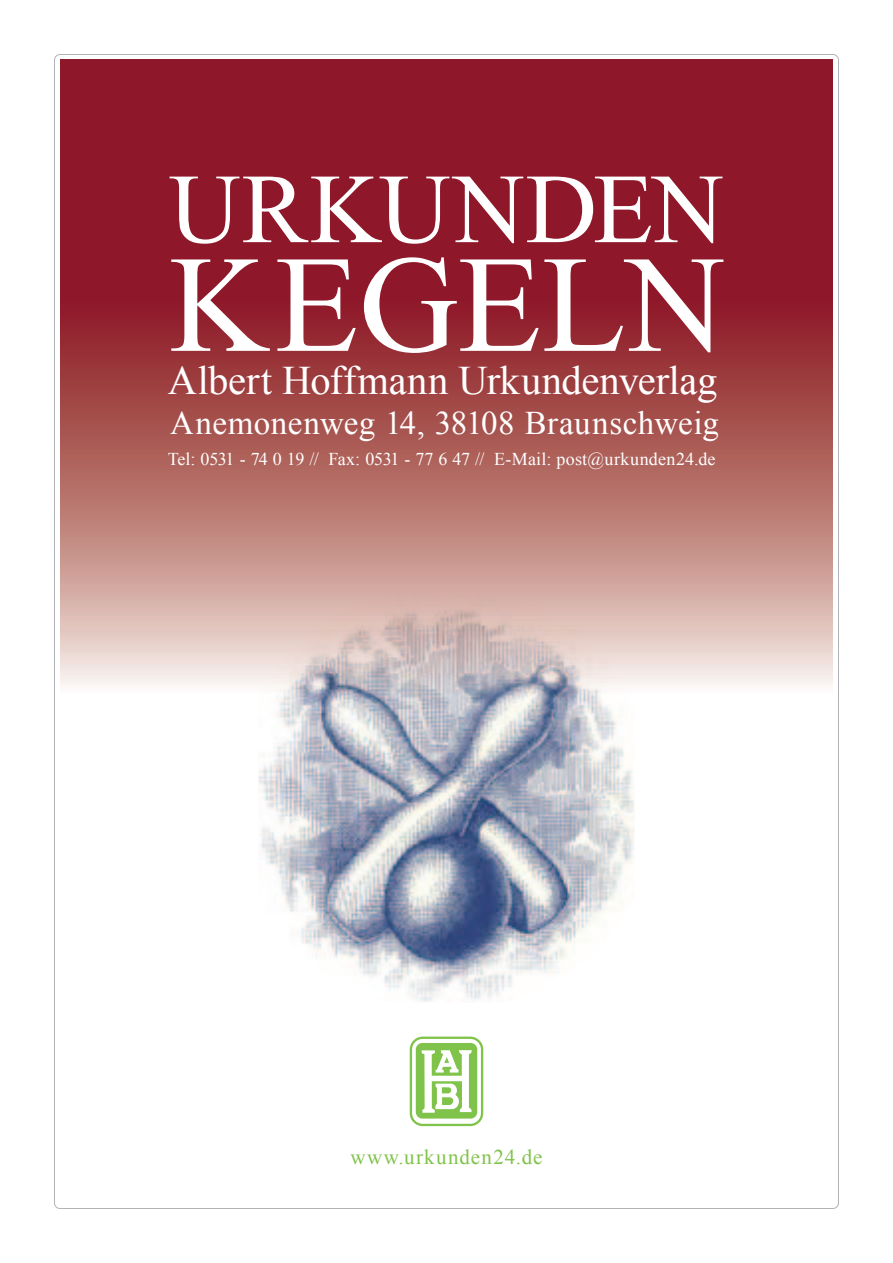
<style>
.page{position:relative;width:893px;height:1263px;background:#fff}
.page>*{position:absolute;margin:0;border:0;box-sizing:border-box;transform-origin:0 0}
.t1{font:138px "Times New Roman";color:#fff}
.t2{font:99px "Times New Roman";letter-spacing:.01em;color:#fff}
.t3{font:40.5px "Times New Roman";letter-spacing:-.005em;color:#fff}
.t4{font:33px "Times New Roman";letter-spacing:.015em;color:#fff}
.t5{font:21px "Times New Roman";letter-spacing:.06em;color:#80c34a}
.t6{font:18px "Times New Roman";letter-spacing:.01em;color:#fff}
</style>
<div class="page">
<svg style="left:60px;top:60px;width:773px;height:625px;background:#a4494f"></svg>
<img style="left:258px;top:594px;width:377px;height:408px">
<svg style="left:409px;top:1047px;width:75px;height:80px"></svg>
<svg style="left:410px;top:1036px;width:73px;height:90px"></svg>
<h2 class="t2" style="left:169px;top:142px;width:556px">URKUNDEN</h2>
<h1 class="t1" style="left:169px;top:212px;width:558px">KEGELN</h1>
<h3 class="t3" style="left:168px;top:353px;width:551px">Albert Hoffmann Urkundenverlag</h3>
<h3 class="t4" style="left:170px;top:401px;width:550px">Anemonenweg 14, 38108 Braunschweig</h3>
<p class="t6" style="left:168px;top:447px;width:549px">Tel: 0531 - 74 0 19 // Fax: 0531 - 77 6 47 // E-Mail: post@urkunden24.de</p>
<p class="t5" style="left:350px;top:1143px;width:193px">www.urkunden24.de</p>
</div>
